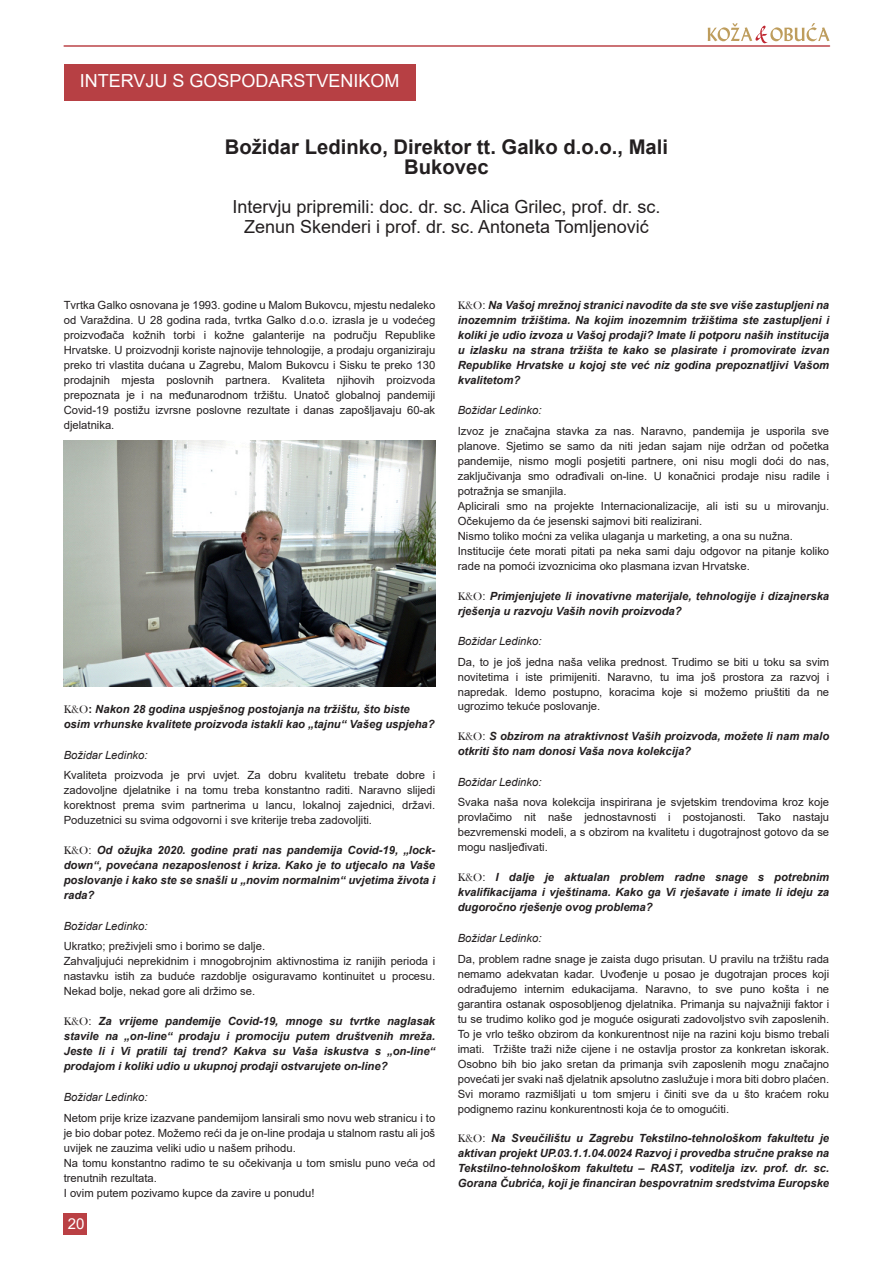
<style>
.page{position:relative;width:893px;height:1263px;background:#fff}
.page>*{position:absolute;margin:0;border:0;box-sizing:border-box;transform-origin:0 0}
.t1{font:700 20.25px/20.2px "Arial";color:#231f20;text-align:center}
.t2{font:18px/20.2px "Arial";color:#231f20;text-align:center}
.t3{font:18px "Arial";color:#fff}
.t4{font:15px "Arial";color:#fff}
.t5{font:11.25px/15px "Arial";color:#231f20;text-align:justify}
.t6{font:italic 700 11.25px/15px "Arial";color:#231f20;text-align:justify}
.t7{font:italic 11.25px "Arial";color:#231f20}
.s1{font-family:"Bask Old Face";font-weight:400;font-style:normal}
.s2{font-style:normal}
.s3{font-weight:400;font-style:normal}
</style>
<div class="page">
<div style="left:64px;top:1214px;width:23px;height:21px;background:#ba4044"></div>
<hr style="left:64px;top:45px;width:765px;height:2px;background:#ba4044">
<svg style="left:708px;top:23px;width:121px;height:20px"></svg>
<div style="left:64px;top:64px;width:351px;height:37px;background:#b74044"></div>
<img style="left:64px;top:441px;width:372px;height:245px">
<h2 class="t3" style="left:80px;top:74px;width:321px">INTERVJU S GOSPODARSTVENIKOM</h2>
<h1 class="t1" style="left:225px;top:139px;width:445px">Božidar Ledinko, Direktor tt. Galko d.o.o., Mali<br>Bukovec</h1>
<h2 class="t2" style="left:232px;top:198px;width:430px">Intervju pripremili: doc. dr. sc. Alica Grilec, prof. dr. sc.<br>Zenun Skenderi i prof. dr. sc. Antoneta Tomljenović</h2>
<p class="t5" style="left:64px;top:299px;width:373px">Tvrtka Galko osnovana je 1993. godine u Malom Bukovcu, mjestu nedaleko od Varaždina. U 28 godina rada, tvrtka Galko d.o.o. izrasla je u vodećeg proizvođača kožnih torbi i kožne galanterĳe na području Republike Hrvatske. U proizvodnji koriste najnovĳe tehnologĳe, a prodaju organiziraju preko tri vlastita dućana u Zagrebu, Malom Bukovcu i Sisku te preko 130 prodajnih mjesta poslovnih partnera. Kvaliteta njihovih proizvoda prepoznata je i na međunarodnom tržištu. Unatoč globalnoj pandemĳi Covid-19 postižu izvrsne poslovne rezultate i danas zapošljavaju 60-ak djelatnika.</p>
<p class="t6" style="left:64px;top:703px;width:372px"><span class="s1">K&amp;O</span><span class="s2">:</span> Nakon 28 godina uspješnog postojanja na tržištu, što biste osim vrhunske kvalitete proizvoda istakli kao „tajnu“ Vašeg uspjeha?</p>
<p class="t7" style="left:64px;top:750px;width:85px">Božidar Ledinko:</p>
<p class="t5" style="left:64px;top:769px;width:373px">Kvaliteta proizvoda je prvi uvjet. Za dobru kvalitetu trebate dobre i zadovoljne djelatnike i na tomu treba konstantno raditi. Naravno slĳedi korektnost prema svim partnerima u lancu, lokalnoj zajednici, državi.<br>Poduzetnici su svima odgovorni i sve kriterĳe treba zadovoljiti.</p>
<p class="t6" style="left:64px;top:843px;width:373px"><span class="s1">K&amp;O</span><span class="s3">:</span> Od ožujka 2020. godine prati nas pandemĳa Covid-19, „lock&shy;down“, povećana nezaposlenost i kriza. Kako je to utjecalo na Vaše poslovanje i kako ste se snašli u „novim normalnim“ uvjetima života i rada?</p>
<p class="t7" style="left:64px;top:922px;width:85px">Božidar Ledinko:</p>
<p class="t5" style="left:64px;top:940px;width:373px;text-align:left">Ukratko; preživjeli smo i borimo se dalje.<br>Zahvaljujući neprekidnim i mnogobrojnim aktivnostima iz ranĳih perioda i nastavku istih za buduće razdoblje osiguravamo kontinuitet u procesu.<br>Nekad bolje, nekad gore ali držimo se.</p>
<p class="t6" style="left:64px;top:1015px;width:373px"><span class="s1">K&amp;O</span><span class="s3">:</span> Za vrĳeme pandemĳe Covid-19, mnoge su tvrtke naglasak stavile na „on-line“ prodaju i promocĳu putem društvenih mreža.<br>Jeste li i Vi pratili taj trend? Kakva su Vaša iskustva s „on-line“ prodajom i koliki udio u ukupnoj prodaji ostvarujete on-line?</p>
<p class="t7" style="left:64px;top:1093px;width:85px">Božidar Ledinko:</p>
<p class="t5" style="left:64px;top:1111px;width:373px;text-align:left">Netom prĳe krize izazvane pandemĳom lansirali smo novu web stranicu i to je bio dobar potez. Možemo reći da je on-line prodaja u stalnom rastu ali još uvĳek ne zauzima veliki udio u našem prihodu.<br>Na tomu konstantno radimo te su očekivanja u tom smislu puno veća od trenutnih rezultata.<br>I ovim putem pozivamo kupce da zavire u ponudu!</p>
<h3 class="t4" style="left:68px;top:1218px;width:18px">20</h3>
<p class="t6" style="left:458px;top:299px;width:373px"><span class="s1">K&amp;O</span><span class="s3">:</span> Na Vašoj mrežnoj stranici navodite da ste sve više zastupljeni na inozemnim tržištima. Na kojim inozemnim tržištima ste zastupljeni i koliki je udio izvoza u Vašoj prodaji? Imate li potporu naših institucĳa u izlasku na strana tržišta te kako se plasirate i promovirate izvan Republike Hrvatske u kojoj ste već niz godina prepoznatljivi Vašom kvalitetom?</p>
<p class="t7" style="left:458px;top:406px;width:85px">Božidar Ledinko:</p>
<p class="t5" style="left:458px;top:424px;width:373px;text-align:left">Izvoz je značajna stavka za nas. Naravno, pandemĳa je usporila sve planove. Sjetimo se samo da niti jedan sajam nĳe održan od početka pandemĳe, nismo mogli posjetiti partnere, oni nisu mogli doći do nas, zaključivanja smo odrađivali on-line. U konačnici prodaje nisu radile i potražnja se smanjila.<br>Aplicirali smo na projekte Internacionalizacĳe, ali isti su u mirovanju.<br>Očekujemo da će jesenski sajmovi biti realizirani.<br>Nismo toliko moćni za velika ulaganja u marketing, a ona su nužna.<br>Institucĳe ćete morati pitati pa neka sami daju odgovor na pitanje koliko rade na pomoći izvoznicima oko plasmana izvan Hrvatske.</p>
<p class="t6" style="left:458px;top:589px;width:373px"><span class="s1">K&amp;O</span><span class="s3">:</span> Primjenjujete li inovativne materĳale, tehnologĳe i dizajnerska rješenja u razvoju Vaših novih proizvoda?</p>
<p class="t7" style="left:458px;top:637px;width:85px">Božidar Ledinko:</p>
<p class="t5" style="left:458px;top:655px;width:373px">Da, to je još jedna naša velika prednost. Trudimo se biti u toku sa svim novitetima i iste primĳeniti. Naravno, tu ima još prostora za razvoj i napredak. Idemo postupno, koracima koje si možemo priuštiti da ne ugrozimo tekuće poslovanje.</p>
<p class="t6" style="left:458px;top:730px;width:373px"><span class="s1">K&amp;O</span><span class="s3">:</span> S obzirom na atraktivnost Vaših proizvoda, možete li nam malo otkriti što nam donosi Vaša nova kolekcĳa?</p>
<p class="t7" style="left:458px;top:778px;width:85px">Božidar Ledinko:</p>
<p class="t5" style="left:458px;top:796px;width:373px">Svaka naša nova kolekcĳa inspirirana je svjetskim trendovima kroz koje provlačimo nit naše jednostavnosti i postojanosti. Tako nastaju bezvremenski modeli, a s obzirom na kvalitetu i dugotrajnost gotovo da se mogu nasljeđivati.</p>
<p class="t6" style="left:458px;top:871px;width:373px"><span class="s1">K&amp;O</span><span class="s3">:</span> I dalje je aktualan problem radne snage s potrebnim kvalifikacĳama i vještinama. Kako ga Vi rješavate i imate li ideju za dugoročno rješenje ovog problema?</p>
<p class="t7" style="left:458px;top:934px;width:85px">Božidar Ledinko:</p>
<p class="t5" style="left:458px;top:952px;width:373px">Da, problem radne snage je zaista dugo prisutan. U pravilu na tržištu rada nemamo adekvatan kadar. Uvođenje u posao je dugotrajan proces koji odrađujemo internim edukacĳama. Naravno, to sve puno košta i ne garantira ostanak osposobljenog djelatnika. Primanja su najvažnĳi faktor i tu se trudimo koliko god je moguće osigurati zadovoljstvo svih zaposlenih.<br>To je vrlo teško obzirom da konkurentnost nĳe na razini koju bismo trebali imati. Tržište traži niže cĳene i ne ostavlja prostor za konkretan iskorak.<br>Osobno bih bio jako sretan da primanja svih zaposlenih mogu značajno povećati jer svaki naš djelatnik apsolutno zaslužuje i mora biti dobro plaćen.<br>Svi moramo razmišljati u tom smjeru i činiti sve da u što kraćem roku podignemo razinu konkurentnosti koja će to omogućiti.</p>
<p class="t6" style="left:458px;top:1132px;width:373px"><span class="s1">K&amp;O</span><span class="s3">:</span> Na Sveučilištu u Zagrebu Tekstilno-tehnološkom fakultetu je aktivan projekt UP.03.1.1.04.0024 Razvoj i provedba stručne prakse na Tekstilno-tehnološkom fakultetu – RAST, voditelja izv. prof. dr. sc.<br>Gorana Čubrića, koji je financiran bespovratnim sredstvima Europske</p>
</div>
